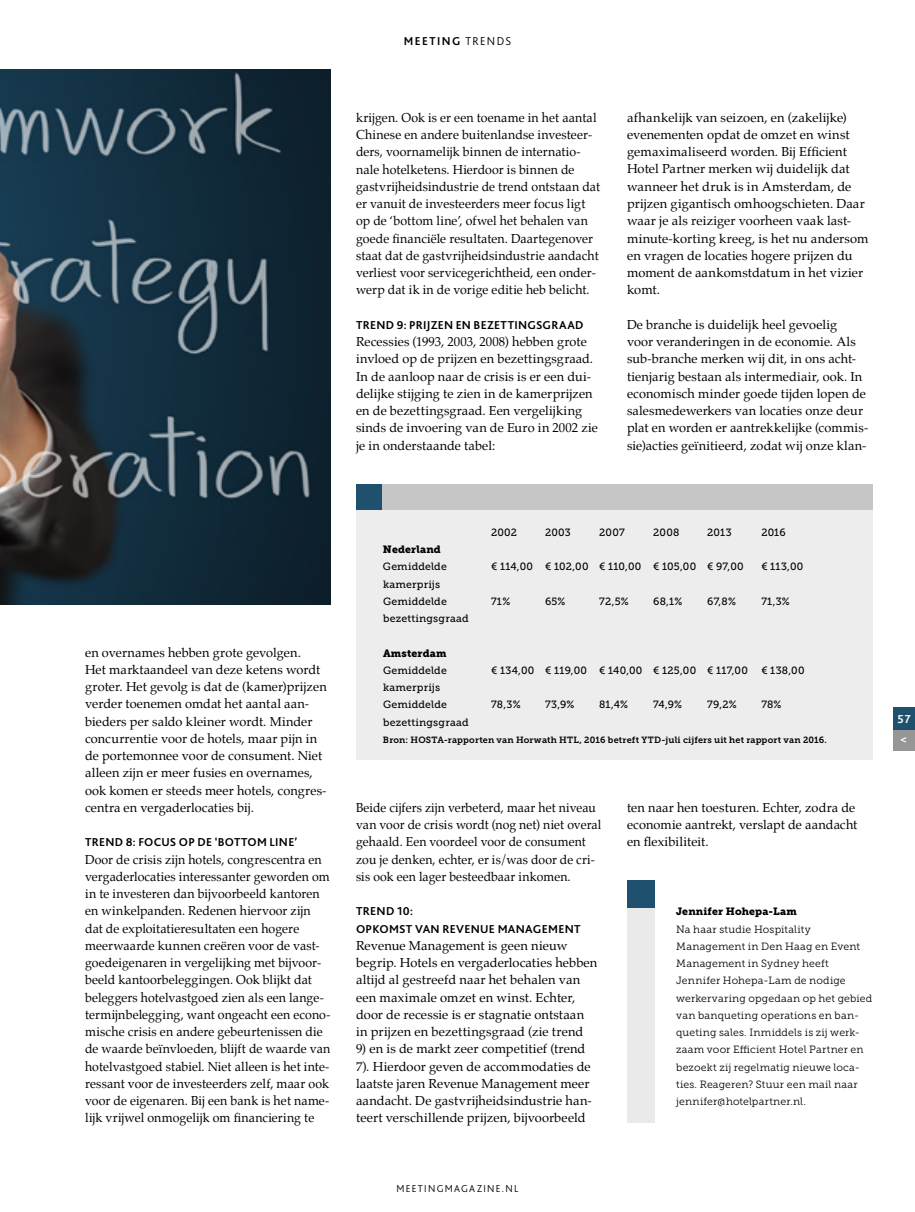
<style>
.page{position:relative;width:915px;height:1212px;background:#fff}
.page>*{position:absolute;margin:0;border:0;box-sizing:border-box;transform-origin:0 0}
.t1{font:12.75px/17.2px "Palatino";letter-spacing:.005em;color:#000}
.t2{font:12.75px/17.2px "Palatino";letter-spacing:.005em;color:#000;scale:.96 1}
.t3{font:700 12px/17.2px "Bliss 2";letter-spacing:.025em;color:#000}
.t4{font:700 12px "Bliss 2";letter-spacing:.125em;color:#000}
.t5{font:700 12px/20.7px "Bliss 2";color:#fff}
.t6{font:10.5px/17.2px "Museo Slab 300";letter-spacing:.015em;color:#000}
.t7{font:10.5px/17.2px "Museo Slab 500";letter-spacing:.02em;color:#000}
.t8{font:10.5px "Museo Slab 900";letter-spacing:.015em;color:#000}
.t9{font:300 10.5px "Bliss 2";letter-spacing:.125em;color:#000}
.t10{font:9px "Museo Slab 700";letter-spacing:.02em;color:#000}
.s1{font-weight:300}
</style>
<div class="page">
<div style="left:626px;top:881px;width:27px;height:241px;background:#eaeaea"></div>
<img style="left:0;top:70px;width:330px;height:535px">
<div style="left:356px;top:485px;width:516px;height:275px;background:#ededed"></div>
<div style="left:356px;top:484px;width:516px;height:25px;background:#c6c6c6"></div>
<div style="left:356px;top:484px;width:25px;height:25px;background:#1f506e"></div>
<div style="left:626px;top:881px;width:27px;height:27px;background:#1f506e"></div>
<div style="left:892px;top:728px;width:22px;height:22px;background:#979696"></div>
<div style="left:892px;top:707px;width:22px;height:22px;background:#1f506e"></div>
<p class="t4" style="left:403px;top:33px;width:109px">MEETING <span class="s1">TRENDS</span></p>
<p class="t1" style="left:356px;top:109px;width:245px">krijgen. Ook is er een toename in het aantal Chinese en andere buitenlandse investeer&shy;ders, voornamelijk binnen de internatio&shy;nale hotelketens. Hierdoor is binnen de gastvrijheidsindustrie de trend ontstaan dat er vanuit de investeerders meer focus ligt op de ‘bottom line’, ofwel het behalen van goede financiële resultaten. Daartegenover staat dat de gastvrijheidsindustrie aandacht verliest voor servicegerichtheid, een onder&shy;werp dat ik in de vorige editie heb belicht.</p>
<p class="t3" style="left:356px;top:316px;width:229px">TREND 9: PRIJZEN EN BEZETTINGSGRAAD</p>
<p class="t1" style="left:356px;top:333px;width:243px">Recessies (1993, 2003, 2008) hebben grote invloed op de prijzen en bezettingsgraad.<br>In de aanloop naar de crisis is er een dui&shy;delijke stijging te zien in de kamerprijzen en de bezettingsgraad. Een vergelijking sinds de invoering van de Euro in 2002 zie je in onderstaande tabel:</p>
<p class="t1" style="left:626px;top:109px;width:243px">afhankelijk van seizoen, en (zakelijke) evenementen opdat de omzet en winst gemaximaliseerd worden. Bij Efficient Hotel Partner merken wij duidelijk dat wanneer het druk is in Amsterdam, de prijzen gigantisch omhoogschieten. Daar waar je als reiziger voorheen vaak last&shy;minute-korting kreeg, is het nu andersom en vragen de locaties hogere prijzen du moment de aankomstdatum in het vizier komt.</p>
<p class="t1" style="left:626px;top:316px;width:243px">De branche is duidelijk heel gevoelig<br>voor veranderingen in de economie. Als sub-branche merken wij dit, in ons acht&shy;tienjarig bestaan als intermediair, ook. In economisch minder goede tijden lopen de salesmedewerkers van locaties onze deur plat en worden er aantrekkelijke (commis&shy;sie)acties geïnitieerd, zodat wij onze klan-</p>
<p class="t1" style="left:85px;top:643px;width:243px">en overnames hebben grote gevolgen.<br>Het marktaandeel van deze ketens wordt groter. Het gevolg is dat de (kamer)prijzen verder toenemen omdat het aantal aan&shy;bieders per saldo kleiner wordt. Minder concurrentie voor de hotels, maar pijn in de portemonnee voor de consument. Niet alleen zijn er meer fusies en overnames, ook komen er steeds meer hotels, congres&shy;centra en vergaderlocaties bij.</p>
<p class="t3" style="left:85px;top:833px;width:214px">TREND 8: FOCUS OP DE ‘BOTTOM LINE’</p>
<p class="t1" style="left:85px;top:850px;width:247px">Door de crisis zijn hotels, congrescentra en vergaderlocaties interessanter geworden om in te investeren dan bijvoorbeeld kantoren en winkelpanden. Redenen hiervoor zijn dat de exploitatieresultaten een hogere meerwaarde kunnen creëren voor de vast&shy;goedeigenaren in vergelijking met bijvoor&shy;beeld kantoorbeleggingen. Ook blijkt dat beleggers hotelvastgoed zien als een lange&shy;termijnbelegging, want ongeacht een econo&shy;mische crisis en andere gebeurtenissen die de waarde beïnvloeden, blijft de waarde van hotelvastgoed stabiel. Niet alleen is het inte&shy;ressant voor de investeerders zelf, maar ook voor de eigenaren. Bij een bank is het name&shy;lijk vrijwel onmogelijk om financiering te</p>
<p class="t7" style="left:491px;top:524px;width:27px">2002</p>
<p class="t7" style="left:545px;top:524px;width:27px">2003</p>
<p class="t7" style="left:599px;top:524px;width:27px">2007</p>
<p class="t7" style="left:653px;top:524px;width:28px">2008</p>
<p class="t7" style="left:707px;top:524px;width:26px">2013</p>
<p class="t7" style="left:761px;top:524px;width:26px">2016</p>
<p class="t8" style="left:383px;top:543px;width:59px">Nederland</p>
<p class="t7" style="left:383px;top:558px;width:65px">Gemiddelde</p>
<p class="t7" style="left:491px;top:558px;width:254px">€ 114,00 € 102,00 € 110,00 € 105,00 € 97,00</p>
<p class="t7" style="left:761px;top:558px;width:44px">€ 113,00</p>
<p class="t7" style="left:383px;top:575px;width:65px">kamerprijs<br>Gemiddelde</p>
<p class="t7" style="left:491px;top:593px;width:21px">71%</p>
<p class="t7" style="left:545px;top:593px;width:22px">65%</p>
<p class="t7" style="left:599px;top:593px;width:31px">72,5%</p>
<p class="t7" style="left:653px;top:593px;width:31px">68,1%</p>
<p class="t7" style="left:707px;top:593px;width:30px">67,8%</p>
<p class="t7" style="left:761px;top:593px;width:30px">71,3%</p>
<p class="t7" style="left:383px;top:610px;width:87px">bezettingsgraad</p>
<p class="t8" style="left:383px;top:647px;width:65px">Amsterdam</p>
<p class="t7" style="left:383px;top:662px;width:65px">Gemiddelde</p>
<p class="t7" style="left:491px;top:662px;width:258px">€ 134,00 € 119,00 € 140,00 € 125,00 € 117,00</p>
<p class="t7" style="left:761px;top:662px;width:45px">€ 138,00</p>
<p class="t7" style="left:383px;top:679px;width:65px">kamerprijs<br>Gemiddelde</p>
<p class="t7" style="left:491px;top:696px;width:31px">78,3%</p>
<p class="t7" style="left:545px;top:696px;width:31px">73,9%</p>
<p class="t7" style="left:599px;top:696px;width:30px">81,4%</p>
<p class="t7" style="left:653px;top:696px;width:30px">74,9%</p>
<p class="t7" style="left:707px;top:696px;width:31px">79,2%</p>
<p class="t7" style="left:761px;top:696px;width:22px">78%</p>
<p class="t7" style="left:383px;top:713px;width:87px">bezettingsgraad</p>
<p class="t10" style="left:383px;top:735px;width:445px">Bron: HOSTA-rapporten van Horwath HTL, 2016 betreft YTD-juli cijfers uit het rapport van 2016.</p>
<p class="t2" style="left:356px;top:799px;width:257px">Beide cijfers zijn verbeterd, maar het niveau van voor de crisis wordt (nog net) niet overal gehaald. Een voordeel voor de consument zou je denken, echter, er is/was door de cri&shy;sis ook een lager besteedbaar inkomen.</p>
<p class="t3" style="left:356px;top:902px;width:226px">TREND 10:<br>OPKOMST VAN REVENUE MANAGEMENT</p>
<p class="t1" style="left:356px;top:937px;width:243px">Revenue Management is geen nieuw begrip. Hotels en vergaderlocaties hebben altijd al gestreefd naar het behalen van een maximale omzet en winst. Echter, door de recessie is er stagnatie ontstaan in prijzen en bezettingsgraad (zie trend</p>
<p class="t1" style="left:356px;top:1040px;width:237px">9) en is de markt zeer competitief (trend 7). Hierdoor geven de accommodaties de laatste jaren Revenue Management meer aandacht. De gastvrijheidsindustrie han&shy;teert verschillende prijzen, bijvoorbeeld</p>
<p class="t9" style="left:396px;top:1182px;width:123px">MEETINGMAGAZINE.NL</p>
<p class="t1" style="left:626px;top:799px;width:232px">ten naar hen toesturen. Echter, zodra de economie aantrekt, verslapt de aandacht en flexibiliteit.</p>
<p class="t8" style="left:676px;top:905px;width:122px">Jennifer Hohepa-Lam</p>
<p class="t6" style="left:676px;top:920px;width:198px">Na haar studie Hospitality<br>Management in Den Haag en Event<br>Management in Sydney heeft<br>Jennifer Hohepa-Lam de nodige werkervaring opgedaan op het gebied van banqueting operations en ban&shy;queting sales. Inmiddels is zij werk&shy;zaam voor Efficient Hotel Partner en bezoekt zij regelmatig nieuwe loca&shy;ties. Reageren? Stuur een mail naar jennifer@hotelpartner.nl.</p>
<p class="t5" style="left:897px;top:708px;width:15px">57 &lt;</p>
</div>
